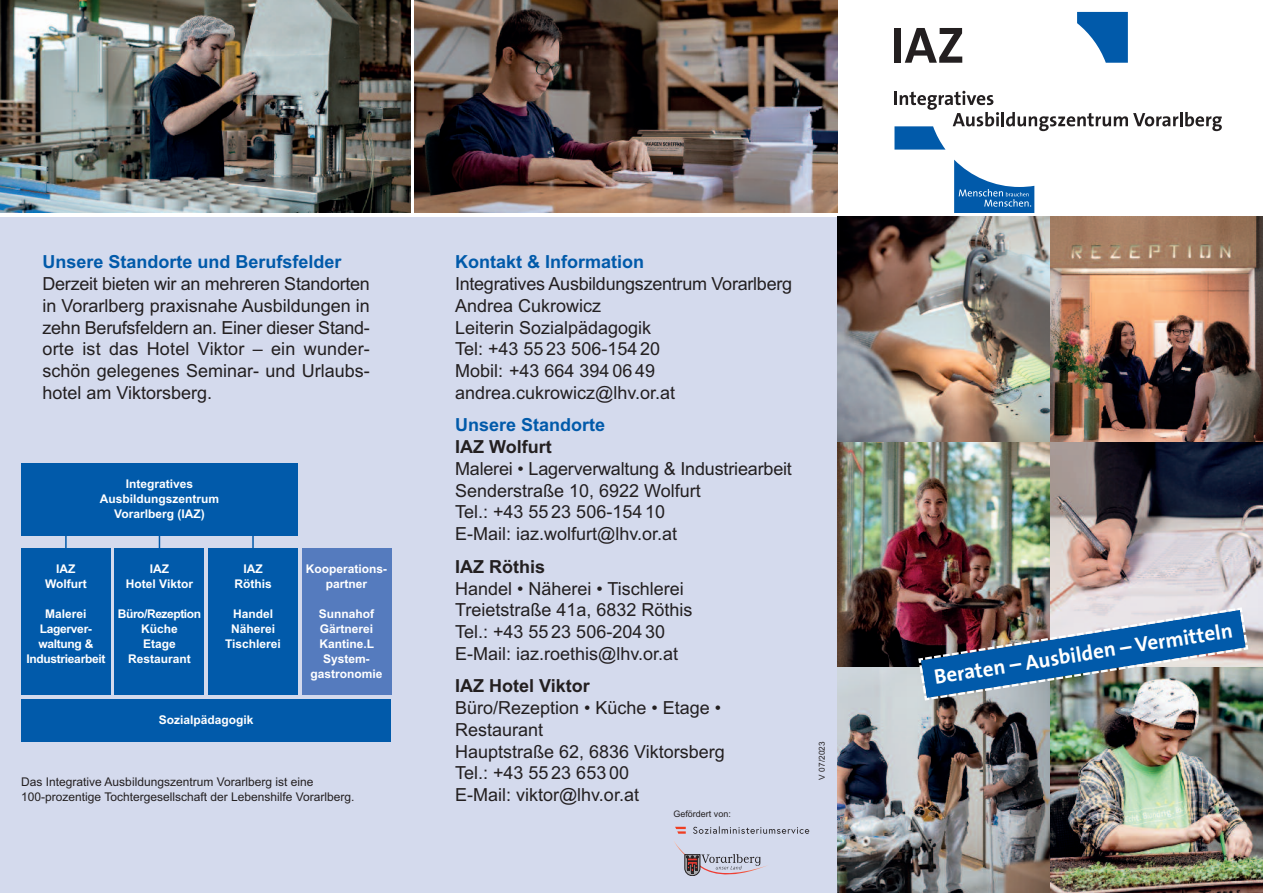
<style>
.page{position:relative;width:1263px;height:893px;background:#fff}
.page>*{position:absolute;margin:0;border:0;box-sizing:border-box;transform-origin:0 0}
.t1{font:700 21px "The Sans B W7";color:#fff}
.t2{font:18px/21.8px "Arial";color:#231f20}
.t3{font:700 18px "Arial";color:#015aaa}
.t4{font:700 18px "Arial";color:#231f20}
.t5{font:700 12px/15px "Arial";color:#fff;text-align:center}
.t6{font:12px/15px "Arial";color:#231f20}
.t7{font:700 12px/15px "Arial";letter-spacing:-.025em;color:#fff;text-align:center}
.t8{font:9px "Arial";color:#231f20}
.t9{font:8.25px "Arial";letter-spacing:.015em;color:#231f20}
</style>
<div class="page">
<div style="left:0;top:217px;width:838px;height:676px;background:#d4daed"></div>
<img style="left:0;top:0;width:410px;height:213px">
<img style="left:415px;top:0;width:423px;height:213px">
<svg style="left:1077px;top:12px;width:51px;height:51px"></svg>
<svg style="left:894px;top:91px;width:105px;height:59px"></svg>
<hr style="left:1001px;top:112px;width:3px;height:14px;background:#231f20">
<svg style="left:1006px;top:112px;width:216px;height:19px"></svg>
<div style="left:894px;top:28px;width:7px;height:35px;background:#231f20"></div>
<svg style="left:905px;top:28px;width:57px;height:35px"></svg>
<svg style="left:954px;top:160px;width:80px;height:53px"></svg>
<svg style="left:159px;top:536px;width:1px;height:13px"></svg>
<hr style="left:65px;top:530px;width:2px;height:27px;background:#015aaa">
<hr style="left:252px;top:530px;width:2px;height:27px;background:#015aaa">
<div style="left:21px;top:549px;width:90px;height:146px;background:#015aaa"></div>
<div style="left:115px;top:549px;width:89px;height:146px;background:#015aaa"></div>
<div style="left:208px;top:549px;width:90px;height:146px;background:#015aaa"></div>
<div style="left:302px;top:549px;width:89px;height:146px;background:#557bbe"></div>
<div style="left:21px;top:463px;width:277px;height:73px;background:#015aaa"></div>
<div style="left:21px;top:699px;width:370px;height:43px;background:#015aaa"></div>
<img style="left:838px;top:217px;width:212px;height:225px">
<img style="left:1050px;top:217px;width:213px;height:225px">
<img style="left:838px;top:442px;width:212px;height:226px">
<svg style="left:1050px;top:442px;width:213px;height:226px;background:#878085"></svg>
<img style="left:838px;top:668px;width:212px;height:225px">
<img style="left:1050px;top:668px;width:213px;height:225px">
<img style="left:917px;top:606px;width:333px;height:96px">
<svg style="left:674px;top:826px;width:135px;height:50px"></svg>
<p class="t3" style="left:43px;top:251px;width:301px">Unsere Standorte und Berufsfelder</p>
<p class="t2" style="left:43px;top:273px;width:329px;text-align:justify">Derzeit bieten wir an mehreren Standorten in Vorarlberg praxisnahe Ausbildungen in zehn Berufsfeldern an. Einer dieser Stand&shy;orte ist das Hotel Viktor – ein wunder&shy;schön gelegenes Seminar- und Urlaubs&shy;hotel am Viktorsberg.</p>
<p class="t5" style="left:100px;top:477px;width:121px">Integratives<br>Ausbildungszentrum<br>Vorarlberg (IAZ)</p>
<p class="t5" style="left:45px;top:562px;width:43px">IAZ<br>Wolfurt</p>
<p class="t7" style="left:26px;top:607px;width:81px">Malerei<br>Lagerver&shy;waltung &amp;<br>Industriearbeit</p>
<p class="t5" style="left:126px;top:562px;width:69px">IAZ<br>Hotel Viktor</p>
<p class="t5" style="left:118px;top:607px;width:85px">Büro/Rezeption<br>Küche<br>Etage<br>Restaurant</p>
<p class="t5" style="left:234px;top:562px;width:39px">IAZ<br>Röthis</p>
<p class="t5" style="left:225px;top:607px;width:57px">Handel<br>Näherei<br>Tischlerei</p>
<p class="t5" style="left:159px;top:713px;width:96px">Sozialpädagogik</p>
<p class="t5" style="left:306px;top:562px;width:83px">Kooperations&shy;partner</p>
<p class="t5" style="left:311px;top:607px;width:74px">Sunnahof<br>Gärtnerei<br>Kantine.L<br>System&shy;gastronomie</p>
<p class="t6" style="left:21px;top:774px;width:335px">Das Integrative Ausbildungszentrum Vorarlberg ist eine<br>100-prozentige Tochtergesellschaft der Lebenshilfe Vorarlberg.</p>
<p class="t3" style="left:455px;top:251px;width:190px">Kontakt &amp; Information</p>
<p class="t2" style="left:455px;top:273px;width:339px">Integratives Ausbildungszentrum Vorarlberg<br>Andrea Cukrowicz<br>Leiterin Sozialpädagogik<br>Tel: +43 55 23 506-154 20<br>Mobil: +43 664 394 06 49 andrea.cukrowicz@lhv.or.at</p>
<p class="t3" style="left:455px;top:415px;width:152px">Unsere Standorte</p>
<p class="t4" style="left:455px;top:436px;width:98px">IAZ Wolfurt</p>
<p class="t2" style="left:455px;top:458px;width:338px">Malerei • Lagerverwaltung &amp; Industriearbeit Senderstraße 10, 6922 Wolfurt<br>Tel.: +43 55 23 506-154 10<br>E-Mail: iaz.wolfurt@lhv.or.at</p>
<p class="t4" style="left:455px;top:556px;width:91px">IAZ Röthis</p>
<p class="t2" style="left:455px;top:577px;width:239px">Handel • Näherei • Tischlerei<br>Treietstraße 41a, 6832 Röthis<br>Tel.: +43 55 23 506-204 30<br>E-Mail: iaz.roethis@lhv.or.at</p>
<p class="t4" style="left:455px;top:676px;width:136px">IAZ Hotel Viktor</p>
<p class="t2" style="left:455px;top:697px;width:271px">Büro/Rezeption • Küche • Etage •<br>Restaurant<br>Hauptstraße 62, 6836 Viktorsberg<br>Tel.: +43 55 23 653 00<br>E-Mail: viktor@lhv.or.at</p>
<p class="t8" style="left:673px;top:808px;width:59px">Gefördert von:</p>
<p class="t9" style="left:817px;top:780px;width:40px;rotate:-90deg">V 07/2023</p>
<p class="t1" style="left:933px;top:669px;width:303px;rotate:-9deg">Beraten – Ausbilden – Vermitteln</p>
</div>
